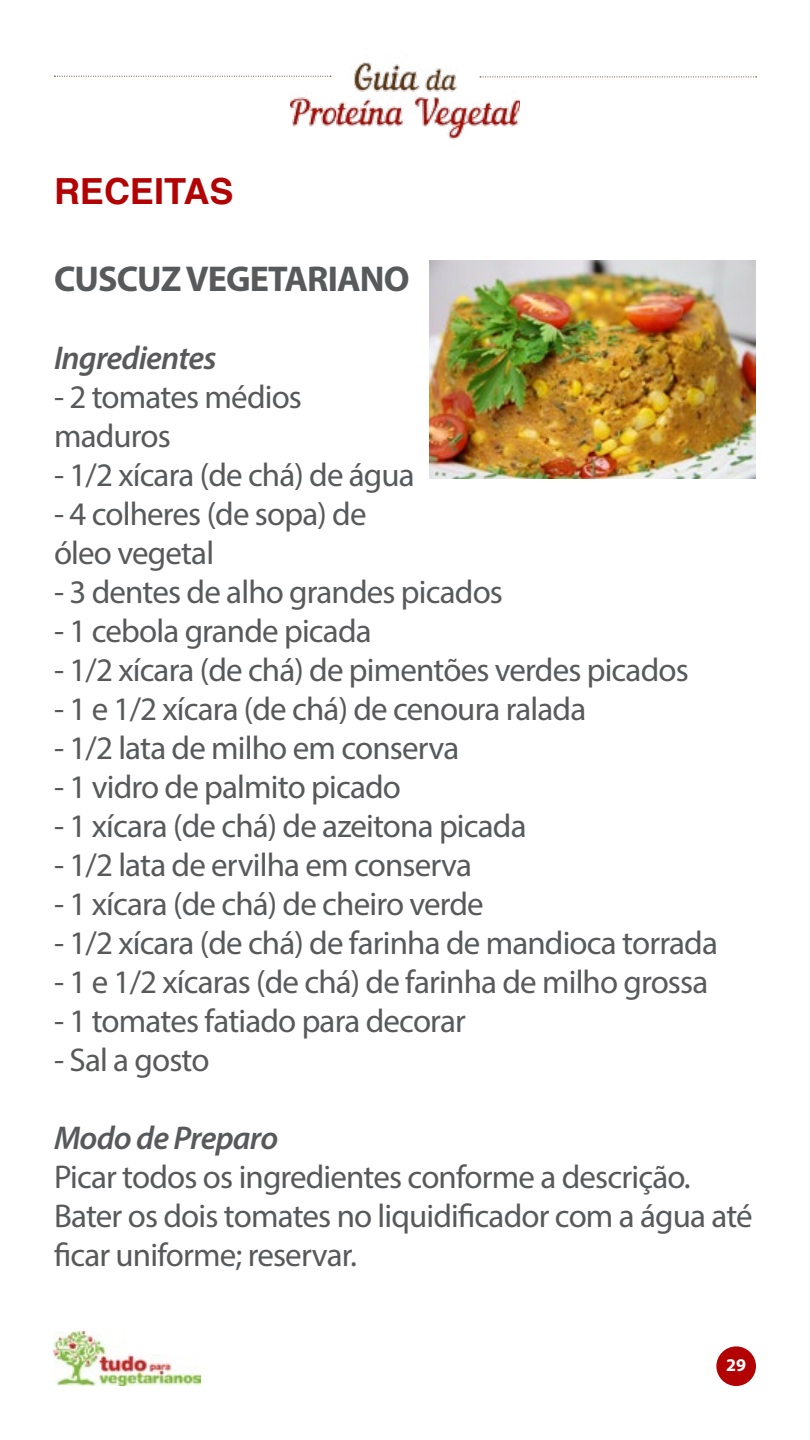
<style>
.page{position:relative;width:810px;height:1440px;background:#fff}
.page>*{position:absolute;margin:0;border:0;box-sizing:border-box;transform-origin:0 0}
.t1{font:700 36px "Myriad Pro";letter-spacing:-.025em;color:#58595b}
.t2{font:700 36px "Helvetica";color:#b20204}
.t3{font:33px/39px "Myriad Pro";letter-spacing:-.025em;color:#58595b}
.t4{font:italic 600 33px "Myriad Pro";letter-spacing:-.025em;color:#58595b}
.t5{font:700 18px "Myriad Pro";color:#fff}
</style>
<div class="page">
<img style="left:291px;top:62px;width:228px;height:78px">
<svg style="left:54px;top:76px;width:277px;height:1px"></svg>
<svg style="left:480px;top:77px;width:277px;height:1px"></svg>
<img style="left:54px;top:1331px;width:147px;height:55px">
<div style="left:716px;top:1346px;width:40px;height:40px;background:#b20204;border-radius:50%"></div>
<img style="left:430px;top:261px;width:326px;height:217px">
<p class="t2" style="left:54px;top:163px;width:181px">RECEITAS</p>
<p class="t1" style="left:54px;top:255px;width:357px">CUSCUZ VEGETARIANO</p>
<p class="t4" style="left:54px;top:337px;width:164px">Ingredientes</p>
<p class="t3" style="left:54px;top:377px;width:250px">- 2 tomates médios maduros</p>
<p class="t3" style="left:54px;top:455px;width:362px">- 1/2 xícara (de chá) de água</p>
<p class="t3" style="left:54px;top:494px;width:314px">- 4 colheres (de sopa) de óleo vegetal</p>
<p class="t3" style="left:54px;top:572px;width:451px">- 3 dentes de alho grandes picados</p>
<p class="t3" style="left:54px;top:611px;width:319px">- 1 cebola grande picada</p>
<p class="t3" style="left:54px;top:650px;width:636px">- 1/2 xícara (de chá) de pimentões verdes picados</p>
<p class="t3" style="left:54px;top:689px;width:534px">- 1 e 1/2 xícara (de chá) de cenoura ralada</p>
<p class="t3" style="left:54px;top:728px;width:407px">- 1/2 lata de milho em conserva</p>
<p class="t3" style="left:54px;top:767px;width:348px">- 1 vidro de palmito picado</p>
<p class="t3" style="left:54px;top:806px;width:474px">- 1 xícara (de chá) de azeitona picada</p>
<p class="t3" style="left:54px;top:845px;width:420px">- 1/2 lata de ervilha em conserva</p>
<p class="t3" style="left:54px;top:884px;width:431px">- 1 xícara (de chá) de cheiro verde</p>
<p class="t3" style="left:54px;top:923px;width:666px">- 1/2 xícara (de chá) de farinha de mandioca torrada</p>
<p class="t3" style="left:54px;top:962px;width:656px">- 1 e 1/2 xícaras (de chá) de farinha de milho grossa</p>
<p class="t3" style="left:54px;top:1001px;width:414px">- 1 tomates fatiado para decorar</p>
<p class="t3" style="left:54px;top:1040px;width:157px">- Sal a gosto</p>
<p class="t4" style="left:54px;top:1117px;width:226px">Modo de Preparo</p>
<p class="t3" style="left:54px;top:1157px;width:700px">Picar todos os ingredientes conforme a descrição.<br>Bater os dois tomates no liquidificador com a água até ficar uniforme; reservar.</p>
<p class="t5" style="left:726px;top:1353px;width:21px">29</p>
</div>
